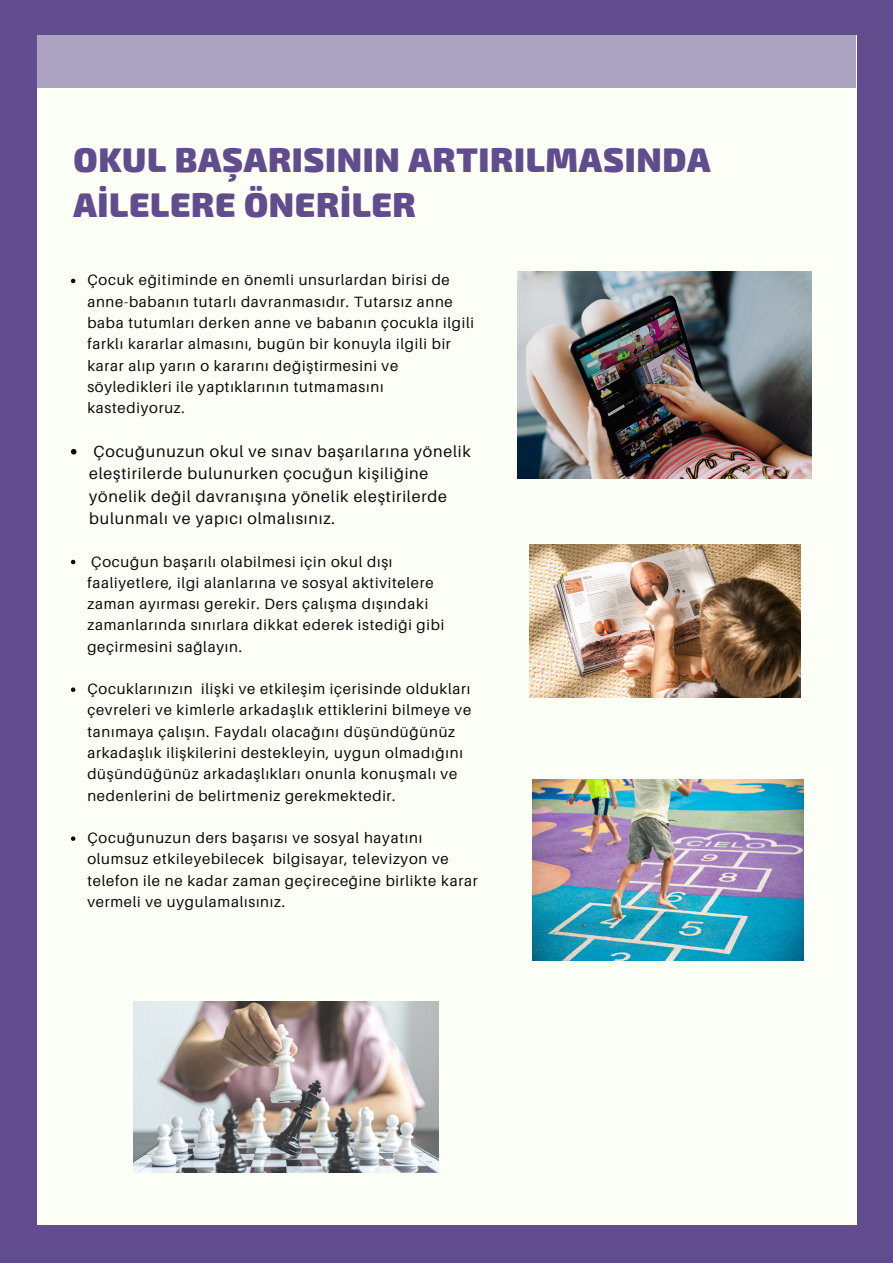
<style>
.page{position:relative;width:893px;height:1264px;background:#fff}
.page>*{position:absolute;margin:0;border:0;box-sizing:border-box;transform-origin:0 0}
.t1{font:900 34.35px/45px "Exo 2";letter-spacing:.02em;color:#614c8d}
.t2{font:16.05px/22.4px "Aileron";letter-spacing:.05em;color:#0a0a0a}
.t3{font:14.85px/21.3px "Aileron";letter-spacing:.05em;color:#0a0a0a}
</style>
<div class="page">
<div style="left:0;top:0;width:892px;height:1262px;background:#614c8d"></div>
<div style="left:37px;top:35px;width:819px;height:1189px;background:#fcfff6"></div>
<div style="left:37px;top:35px;width:819px;height:53px;background:#aca3c0"></div>
<img style="left:518px;top:271px;width:293px;height:207px">
<svg style="left:71px;top:279px;width:4px;height:4px"></svg>
<svg style="left:71px;top:449px;width:5px;height:5px"></svg>
<svg style="left:71px;top:560px;width:4px;height:4px"></svg>
<svg style="left:71px;top:687px;width:4px;height:5px"></svg>
<svg style="left:71px;top:836px;width:4px;height:4px"></svg>
<img style="left:532px;top:779px;width:271px;height:181px">
<img style="left:529px;top:545px;width:271px;height:152px">
<img style="left:133px;top:1001px;width:305px;height:171px">
<h1 class="t1" style="left:73px;top:135px;width:638px">OKUL BAŞARISININ ARTIRILMASINDA<br>AİLELERE ÖNERİLER</h1>
<p class="t3" style="left:87px;top:269px;width:388px">Çocuk eğitiminde en önemli unsurlardan birisi de anne-babanın tutarlı davranmasıdır. Tutarsız anne baba tutumları derken anne ve babanın çocukla ilgili farklı kararlar almasını, bugün bir konuyla ilgili bir karar alıp yarın o kararını değiştirmesini ve söyledikleri ile yaptıklarının tutmamasını kastediyoruz.</p>
<p class="t2" style="left:89px;top:439px;width:383px">Çocuğunuzun okul ve sınav başarılarına yönelik eleştirilerde bulunurken çocuğun kişiliğine yönelik değil davranışına yönelik eleştirilerde bulunmalı ve yapıcı olmalısınız.</p>
<p class="t3" style="left:87px;top:550px;width:358px">Çocuğun başarılı olabilmesi için okul dışı faaliyetlere, ilgi alanlarına ve sosyal aktivitelere zaman ayırması gerekir. Ders çalışma dışındaki zamanlarında sınırlara dikkat ederek istediği gibi geçirmesini sağlayın.</p>
<p class="t3" style="left:87px;top:678px;width:385px">Çocuklarınızın ilişki ve etkileşim içerisinde oldukları çevreleri ve kimlerle arkadaşlık ettiklerini bilmeye ve tanımaya çalışın. Faydalı olacağını düşündüğünüz arkadaşlık ilişkilerini destekleyin, uygun olmadığını düşündüğünüz arkadaşlıkları onunla konuşmalı ve nedenlerini de belirtmeniz gerekmektedir.</p>
<p class="t3" style="left:87px;top:827px;width:392px">Çocuğunuzun ders başarısı ve sosyal hayatını olumsuz etkileyebilecek bilgisayar, televizyon ve telefon ile ne kadar zaman geçireceğine birlikte karar vermeli ve uygulamalısınız.</p>
</div>
